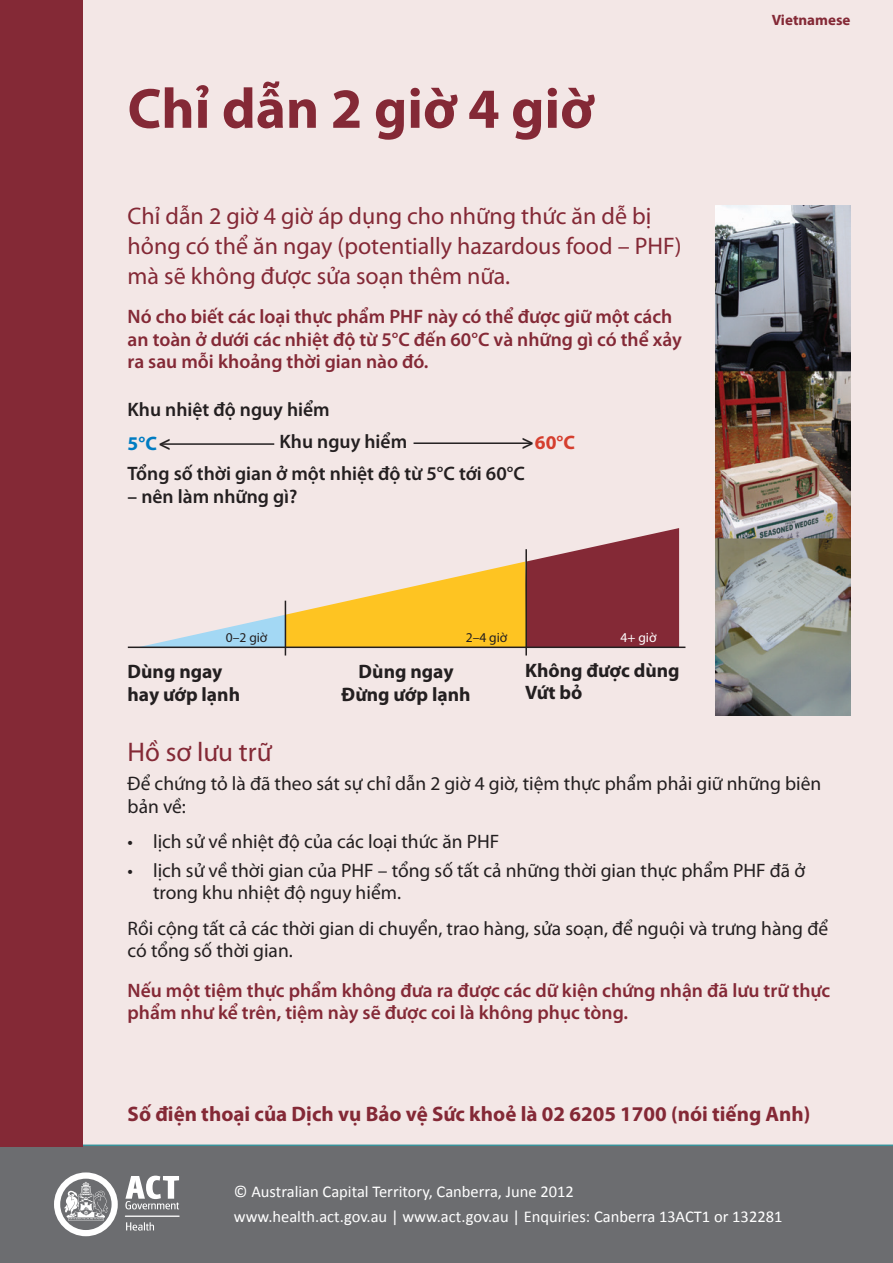
<style>
.page{position:relative;width:893px;height:1263px;background:#fff}
.page>*{position:absolute;margin:0;border:0;box-sizing:border-box;transform-origin:0 0}
.t1{font:700 57px "Myriad Pro";color:#842936}
.t2{font:27px "Myriad Pro";color:#842936}
.t3{font:24px/30px "Myriad Pro";color:#842936}
.t4{font:700 21px "Myriad Pro";color:#842936}
.t5{font:19.5px/22.5px "Myriad Pro";color:#231f20}
.t6{font:600 19.5px/22.5px "Myriad Pro";color:#842936}
.t7{font:600 19.5px/33.8px "Myriad Pro";color:#231f20}
.t8{font:700 19.5px/22.5px "Myriad Pro";color:#231f20}
.t9{font:700 19.5px "Myriad Pro";color:#d53e2e}
.t10{font:16.5px/25.2px "Calibri";color:#fff}
.t11{font:700 15px "Myriad Pro";color:#842936}
.t12{font:13.5px "Myriad Pro";letter-spacing:-.005em;color:#231f20}
.t13{font:13.5px "Myriad Pro";color:#fff}
.s1{font-weight:700;color:#007cc2}
.s2{font-size:21px}
.s3{font-weight:600;font-size:21px;color:#231f20}
</style>
<div class="page">
<div style="left:0;top:1146px;width:893px;height:117px;background:#6c6d70"></div>
<svg style="left:54px;top:1172px;width:64px;height:64px"></svg>
<hr style="left:125px;top:1215px;width:54px;height:2px;background:#fff">
<svg style="left:126px;top:1222px;width:28px;height:8px"></svg>
<svg style="left:125px;top:1175px;width:54px;height:34px"></svg>
<div style="left:83px;top:0;width:810px;height:1146px;background:#f3e7e6"></div>
<div style="left:0;top:0;width:83px;height:1146px;background:#842936"></div>
<img style="left:716px;top:206px;width:134px;height:510px">
<svg style="left:135px;top:528px;width:544px;height:118px;background:#d7b191"></svg>
<hr style="left:128px;top:646px;width:557px;height:2px;background:#231f20">
<hr style="left:525px;top:549px;width:2px;height:106px;background:#231f20">
<hr style="left:285px;top:601px;width:1px;height:54px;background:#231f20">
<hr style="left:414px;top:442px;width:117px;height:2px;background:#231f20">
<hr style="left:162px;top:443px;width:112px;height:2px;background:#231f20">
<p class="t1" style="left:128px;top:71px;width:468px">Chỉ dẫn 2 giờ 4 giờ</p>
<p class="t3" style="left:128px;top:200px;width:556px">Chỉ dẫn 2 giờ 4 giờ áp dụng cho những thức ăn dễ bị hỏng có thể ăn ngay (potentially hazardous food – PHF) mà sẽ không được sửa soạn thêm nữa.</p>
<p class="t6" style="left:128px;top:305px;width:556px">Nó cho biết các loại thực phẩm PHF này có thể được giữ một cách an toàn ở dưới các nhiệt độ từ 5°C đến 60°C và những gì có thể xảy ra sau mỗi khoảng thời gian nào đó.</p>
<p class="t7" style="left:128px;top:392px;width:204px">Khu nhiệt độ nguy hiểm<br><span class="s1">5°C</span><span class="s2">&lt;</span></p>
<p class="t7" style="left:128px;top:456px;width:399px">Tổng số thời gian ở một nhiệt độ từ 5°C tới 60°C</p>
<p class="t7" style="left:128px;top:479px;width:171px">– nên làm những gì?</p>
<p class="t7" style="left:280px;top:424px;width:129px">Khu nguy hiểm</p>
<p class="t9" style="left:522px;top:430px;width:55px"><span class="s3">&gt;</span>60°C</p>
<p class="t12" style="left:226px;top:629px;width:43px">0–2 giờ</p>
<p class="t12" style="left:466px;top:629px;width:43px">2–4 giờ</p>
<p class="t13" style="left:621px;top:629px;width:37px">4+ giờ</p>
<p class="t8" style="left:128px;top:659px;width:114px">Dùng ngay hay ướp lạnh</p>
<p class="t8" style="left:342px;top:659px;width:130px;text-align:center">Dùng ngay<br>Đừng ướp lạnh</p>
<p class="t8" style="left:525px;top:658px;width:156px">Không được dùng<br>Vứt bỏ</p>
<p class="t11" style="left:772px;top:10px;width:80px">Vietnamese</p>
<p class="t2" style="left:128px;top:735px;width:145px">Hồ sơ lưu trữ</p>
<p class="t5" style="left:128px;top:772px;width:695px">Để chứng tỏ là đã theo sát sự chỉ dẫn 2 giờ 4 giờ, tiệm thực phẩm phải giữ những biên bản về:</p>
<p class="t5" style="left:128px;top:830px;width:373px">• lịch sử về nhiệt độ của các loại thức ăn PHF</p>
<p class="t5" style="left:153px;top:859px;width:654px;text-indent:-26px">• lịch sử về thời gian của PHF – tổng số tất cả những thời gian thực phẩm PHF đã ở trong khu nhiệt độ nguy hiểm.</p>
<p class="t5" style="left:128px;top:916px;width:702px">Rồi cộng tất cả các thời gian di chuyển, trao hàng, sửa soạn, để nguội và trưng hàng để có tổng số thời gian.</p>
<p class="t6" style="left:128px;top:978px;width:704px">Nếu một tiệm thực phẩm không đưa ra được các dữ kiện chứng nhận đã lưu trữ thực phẩm như kể trên, tiệm này sẽ được coi là không phục tòng.</p>
<p class="t4" style="left:128px;top:1100px;width:684px">Số điện thoại của Dịch vụ Bảo vệ Sức khoẻ là 02 6205 1700 (nói tiếng Anh)</p>
<p class="t10" style="left:234px;top:1178px;width:550px">© Australian Capital Territory, Canberra, June 2012<br>www.health.act.gov.au | www.act.gov.au | Enquiries: Canberra 13ACT1 or 132281</p>
</div>
